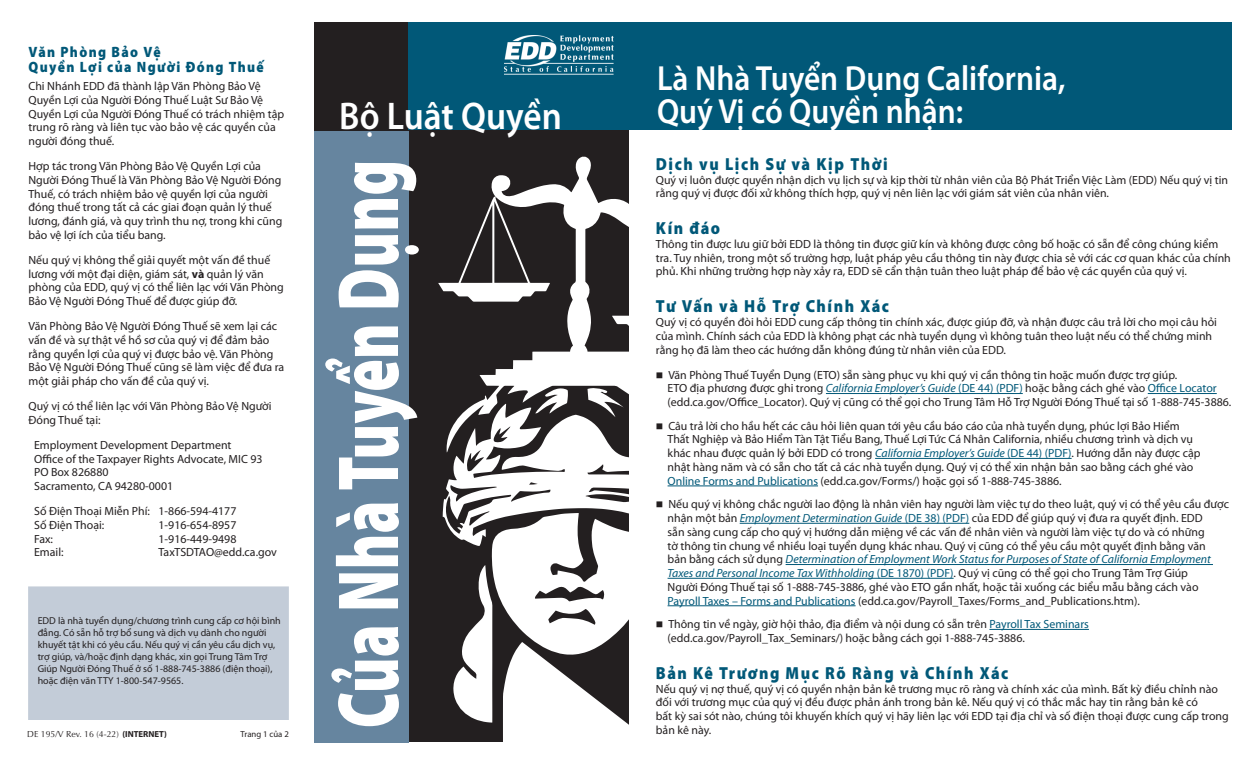
<style>
.page{position:relative;width:1260px;height:765px;background:#fff}
.page>*{position:absolute;margin:0;border:0;box-sizing:border-box;transform-origin:0 0}
.t1{font:900 87.5px "Myriad Pro";color:#fff;scale:.69 1}
.t2{font:600 38.75px "Myriad Pro";color:#fff;scale:.91 1}
.t3{font:600 35px/33.8px "Myriad Pro";color:#fff;scale:.9 1}
.t4{font:900 17.5px "Myriad Pro";letter-spacing:.1em;color:#015878;scale:.9 1}
.t5{font:900 15px/15px "Myriad Pro";letter-spacing:.1em;color:#015878;scale:.9 1}
.t6{font:11.88px/13.8px "Myriad Pro";color:#231f20}
.t7{font:10px/12px "Myriad Pro";color:#231f20}
.t8{font:8.75px "Optima";color:#231f20}
.t9{font:8.75px "Myriad Pro";color:#231f20}
.s1{font-weight:700}
.s2{font-family:"Myriad Pro";font-weight:700}
.s3{font-style:italic;color:#015878}
.s4{color:#015878}
</style>
<div class="page">
<div style="left:28px;top:586px;width:261px;height:134px;background:#c3ccd8;border:2px solid #c3ccd8"></div>
<div style="left:314px;top:22px;width:315px;height:720px;background:#231f20"></div>
<div style="left:408px;top:22px;width:824px;height:108px;background:#015878"></div>
<hr style="left:826px;top:393px;width:197px;height:1px;background:#015878">
<hr style="left:1148px;top:393px;width:69px;height:1px;background:#015878">
<hr style="left:875px;top:458px;width:197px;height:1px;background:#015878">
<hr style="left:668px;top:486px;width:150px;height:1px;background:#015878">
<hr style="left:740px;top:523px;width:229px;height:1px;background:#015878">
<hr style="left:786px;top:564px;width:427px;height:1px;background:#015878">
<hr style="left:668px;top:578px;width:286px;height:1px;background:#015878">
<hr style="left:668px;top:605px;width:188px;height:1px;background:#015878">
<hr style="left:989px;top:629px;width:100px;height:1px;background:#015878">
<div style="left:314px;top:131px;width:94px;height:611px;background:#66859f"></div>
<img style="left:505px;top:36px;width:108px;height:39px">
<svg style="left:479px;top:157px;width:150px;height:231px"></svg>
<svg style="left:612px;top:228px;width:17px;height:107px"></svg>
<svg style="left:438px;top:197px;width:112px;height:105px"></svg>
<svg style="left:443px;top:388px;width:186px;height:354px"></svg>
<h3 class="t5" style="left:28px;top:44px;width:263px">Văn Phòng Bảo Vệ<br>Quyền Lợi của Người Đóng Thuế</h3>
<p class="t6" style="left:28px;top:79px;width:257px">Chi Nhánh EDD đã thành lập Văn Phòng Bảo Vệ Quyền Lợi của Người Đóng Thuế Luật Sư Bảo Vệ Quyền Lợi của Người Đóng Thuế có trách nhiệm tập trung rõ ràng và liên tục vào bảo vệ các quyền của người đóng thuế.</p>
<p class="t6" style="left:28px;top:159px;width:255px">Hợp tác trong Văn Phòng Bảo Vệ Quyền Lợi của Người Đóng Thuế là Văn Phòng Bảo Vệ Người Đóng Thuế, có trách nhiệm bảo vệ quyền lợi của người đóng thuế trong tất cả các giai đoạn quản lý thuế lương, đánh giá, và quy trình thu nợ, trong khi cũng bảo vệ lợi ích của tiểu bang.</p>
<p class="t6" style="left:28px;top:253px;width:257px">Nếu quý vị không thể giải quyết một vấn đề thuế lương với một đại diện, giám sát, <span class="s1">và</span> quản lý văn phòng của EDD, quý vị có thể liên lạc với Văn Phòng Bảo Vệ Người Đóng Thuế để được giúp đỡ.</p>
<p class="t6" style="left:28px;top:319px;width:257px">Văn Phòng Bảo Vệ Người Đóng Thuế sẽ xem lại các vấn đề và sự thật về hồ sơ của quý vị để đảm bảo rằng quyền lợi của quý vị được bảo vệ. Văn Phòng Bảo Vệ Người Đóng Thuế cũng sẽ làm việc để đưa ra một giải pháp cho vấn đề của quý vị.</p>
<p class="t6" style="left:28px;top:399px;width:245px">Quý vị có thể liên lạc với Văn Phòng Bảo Vệ Người<br>Đóng Thuế tại:</p>
<p class="t6" style="left:34px;top:438px;width:230px">Employment Development Department<br>Office of the Taxpayer Rights Advocate, MIC 93<br>PO Box 826880<br>Sacramento, CA 94280-0001</p>
<p class="t6" style="left:34px;top:504px;width:204px">Số Điện Thoại Miễn Phí: 1-866-594-4177</p>
<p class="t6" style="left:34px;top:518px;width:72px">Số Điện Thoại:</p>
<p class="t6" style="left:159px;top:518px;width:79px">1-916-654-8957</p>
<p class="t6" style="left:34px;top:532px;width:20px">Fax:</p>
<p class="t6" style="left:159px;top:532px;width:79px">1-916-449-9498</p>
<p class="t6" style="left:34px;top:545px;width:31px">Email:</p>
<p class="t6" style="left:159px;top:545px;width:120px">TaxTSDTAO@edd.ca.gov</p>
<p class="t7" style="left:38px;top:614px;width:245px">EDD là nhà tuyển dụng/chương trình cung cấp cơ hội bình đẳng. Có sẵn hỗ trợ bổ sung và dịch vụ dành cho người khuyết tật khi có yêu cầu. Nếu quý vị cần yêu cầu dịch vụ, trợ giúp, và/hoặc định dạng khác, xin gọi Trung Tâm Trợ Giúp Người Đóng Thuế ở số 1-888-745-3886 (điện thoại), hoặc điện văn TTY 1-800-547-9565.</p>
<p class="t8" style="left:27px;top:729px;width:141px">DE 195/V Rev. 16 (4-22) <span class="s2">(INTERNET)</span></p>
<p class="t9" style="left:241px;top:729px;width:50px">Trang 1 của 2</p>
<h1 class="t2" style="left:339px;top:91px;width:246px">Bộ Luật Quyền</h1>
<h1 class="t1" style="left:310px;top:728px;width:826px;rotate:-90deg">Của Nhà Tuyển Dụng</h1>
<h2 class="t3" style="left:657px;top:60px;width:455px">Là Nhà Tuyển Dụng California,<br>Quý Vị có Quyền nhận:</h2>
<h3 class="t4" style="left:656px;top:152px;width:259px">Dịch vụ Lịch Sự và Kịp Thời</h3>
<p class="t6" style="left:656px;top:173px;width:574px">Quý vị luôn được quyền nhận dịch vụ lịch sự và kịp thời từ nhân viên của Bộ Phát Triển Việc Làm (EDD) Nếu quý vị tin rằng quý vị được đối xử không thích hợp, quý vị nên liên lạc với giám sát viên của nhân viên.</p>
<h3 class="t4" style="left:656px;top:217px;width:73px">Kín đáo</h3>
<p class="t6" style="left:656px;top:237px;width:577px">Thông tin được lưu giữ bởi EDD là thông tin được giữ kín và không được công bố hoặc có sẵn để công chúng kiểm tra. Tuy nhiên, trong một số trường hợp, luật pháp yêu cầu thông tin này được chia sẻ với các cơ quan khác của chính phủ. Khi những trường hợp này xảy ra, EDD sẽ cẩn thận tuân theo luật pháp để bảo vệ các quyền của quý vị.</p>
<h3 class="t4" style="left:656px;top:295px;width:261px">Tư Vấn và Hỗ Trợ Chính Xác</h3>
<p class="t6" style="left:656px;top:315px;width:563px">Quý vị có quyền đòi hỏi EDD cung cấp thông tin chính xác, được giúp đỡ, và nhận được câu trả lời cho mọi câu hỏi của mình. Chính sách của EDD là không phạt các nhà tuyển dụng vì không tuân theo luật nếu có thể chứng minh rằng họ đã làm theo các hướng dẫn không đúng từ nhân viên của EDD.</p>
<p class="t6" style="left:668px;top:368px;width:565px">Văn Phòng Thuế Tuyển Dụng (ETO) sẵn sàng phục vụ khi quý vị cần thông tin hoặc muốn được trợ giúp.<br>ETO địa phương được ghi trong <span class="s3">California Employer’s Guide</span> <span class="s4">(DE 44) (PDF)</span> hoặc bằng cách ghé vào <span class="s4">Office Locator </span>(edd.ca.gov/Office_Locator). Quý vị cũng có thể gọi cho Trung Tâm Hỗ Trợ Người Đóng Thuế tại số 1-888-745-3886.</p>
<p class="t6" style="left:668px;top:419px;width:534px">Câu trả lời cho hầu hết các câu hỏi liên quan tới yêu cầu báo cáo của nhà tuyển dụng, phúc lợi Bảo Hiểm Thất Nghiệp và Bảo Hiểm Tàn Tật Tiểu Bang, Thuế Lợi Tức Cá Nhân California, nhiều chương trình và dịch vụ khác nhau được quản lý bởi EDD có trong <span class="s3">California Employer’s Guide</span> <span class="s4">(DE 44) (PDF)</span>. Hướng dẫn này được cập nhật hàng năm và có sẵn cho tất cả các nhà tuyển dụng. Quý vị có thể xin nhận bản sao bằng cách ghé vào <span class="s4">Online Forms and Publications</span> (edd.ca.gov/Forms/) hoặc gọi số 1-888-745-3886.</p>
<p class="t6" style="left:668px;top:497px;width:563px">Nếu quý vị không chắc người lao động là nhân viên hay người làm việc tự do theo luật, quý vị có thể yêu cầu được nhận một bản <span class="s3">Employment Determination Guide</span> <span class="s4">(DE 38) (PDF)</span> của EDD để giúp quý vị đưa ra quyết định. EDD<br>sẵn sàng cung cấp cho quý vị hướng dẫn miệng về các vấn đề nhân viên và người làm việc tự do và có những<br>tờ thông tin chung về nhiều loại tuyển dụng khác nhau. Quý vị cũng có thể yêu cầu một quyết định bằng văn<br>bản bằng cách sử dụng <span class="s3">Determination of Employment Work Status for Purposes of State of California Employment Taxes and Personal Income Tax Withholding</span> <span class="s4">(DE 1870) (PDF)</span>. Quý vị cũng có thể gọi cho Trung Tâm Trợ Giúp<br>Người Đóng Thuế tại số 1-888-745-3886, ghé vào ETO gần nhất, hoặc tải xuống các biểu mẫu bằng cách vào <span class="s4">Payroll Taxes – Forms and Publications</span> (edd.ca.gov/Payroll_Taxes/Forms_and_Publications.htm).</p>
<p class="t6" style="left:668px;top:617px;width:423px">Thông tin về ngày, giờ hội thảo, địa điểm và nội dung có sẵn trên <span class="s4">Payroll Tax Seminars </span>(edd.ca.gov/Payroll_Tax_Seminars/) hoặc bằng cách gọi 1-888-745-3886.</p>
<h3 class="t4" style="left:656px;top:661px;width:393px">Bản Kê Trương Mục Rõ Ràng và Chính Xác</h3>
<p class="t6" style="left:656px;top:682px;width:574px">Nếu quý vị nợ thuế, quý vị có quyền nhận bản kê trương mục rõ ràng và chính xác của mình. Bất kỳ điều chỉnh nào đối với trương mục của quý vị đều được phản ánh trong bản kê. Nếu quý vị có thắc mắc hay tin rằng bản kê có<br>bất kỳ sai sót nào, chúng tôi khuyến khích quý vị hãy liên lạc với EDD tại địa chỉ và số điện thoại được cung cấp trong bản kê này.</p>
</div>
